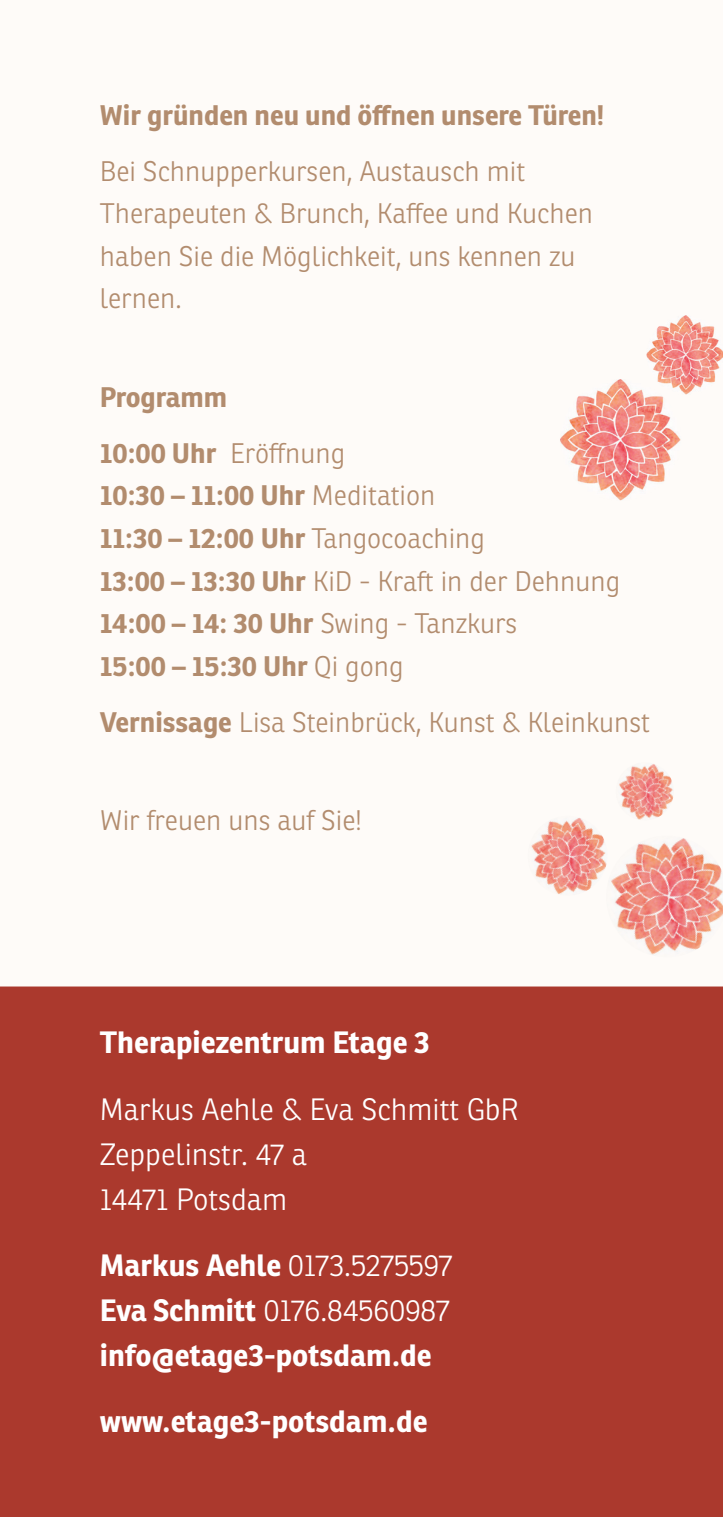
<style>
.page{position:relative;width:723px;height:1517px;background:#fff}
.page>*{position:absolute;margin:0;border:0;box-sizing:border-box;transform-origin:0 0}
.t1{font:700 30px/45px "Ronnia";color:#fff;text-align:justify}
.t2{font:300 30px/45px "Ronnia";color:#fff}
.t3{font:700 27.5px/42.5px "Ronnia";color:#b28c6e}
.t4{font:300 27.5px/42.5px "Ronnia";color:#b28c6e}
.s1{font-weight:300}
.s2{font-weight:700}
</style>
<div class="page">
<div style="left:0;top:0;width:723px;height:1458px;background:#fefbf8"></div>
<div style="left:0;top:986px;width:723px;height:531px;background:#ab392d"></div>
<svg style="left:560px;top:315px;width:163px;height:186px"></svg>
<svg style="left:531px;top:764px;width:192px;height:191px"></svg>
<p class="t3" style="left:100px;top:94px;width:506px">Wir gründen neu und öffnen unsere Türen!</p>
<p class="t4" style="left:100px;top:150px;width:495px">Bei Schnupperkursen, Austausch mit<br>Therapeuten &amp; Brunch, Kaffee und Kuchen haben Sie die Möglichkeit, uns kennen zu lernen.</p>
<p class="t3" style="left:100px;top:376px;width:129px">Programm</p>
<p class="t3" style="left:100px;top:432px;width:522px">10:00 Uhr <span class="s1">Eröffnung<br></span>10:30 – 11:00 Uhr <span class="s1">Meditation<br></span>11:30 – 12:00 Uhr <span class="s1">Tangocoaching<br></span>13:00 – 13:30 Uhr <span class="s1">KiD - Kraft in der Dehnung<br></span>14:00 – 14: 30 Uhr <span class="s1">Swing - Tanzkurs<br></span>15:00 – 15:30 Uhr <span class="s1">Qi gong</span></p>
<p class="t4" style="left:100px;top:700px;width:552px"><span class="s2">Vernissage</span> Lisa Steinbrück, Kunst &amp; Kleinkunst</p>
<p class="t4" style="left:100px;top:799px;width:263px">Wir freuen uns auf Sie!</p>
<p class="t1" style="left:100px;top:1020px;width:331px">Therapiezentrum Etage 3</p>
<p class="t2" style="left:100px;top:1086px;width:420px">Markus Aehle &amp; Eva Schmitt GbR<br>Zeppelinstr. 47 a<br>14471 Potsdam</p>
<p class="t1" style="left:100px;top:1242px;width:354px">Markus Aehle <span class="s1">0173.5275597<br></span>Eva Schmitt <span class="s1">0176.84560987 </span>info@etage3-potsdam.de</p>
<p class="t1" style="left:100px;top:1399px;width:329px">www.etage3-potsdam.de</p>
</div>
